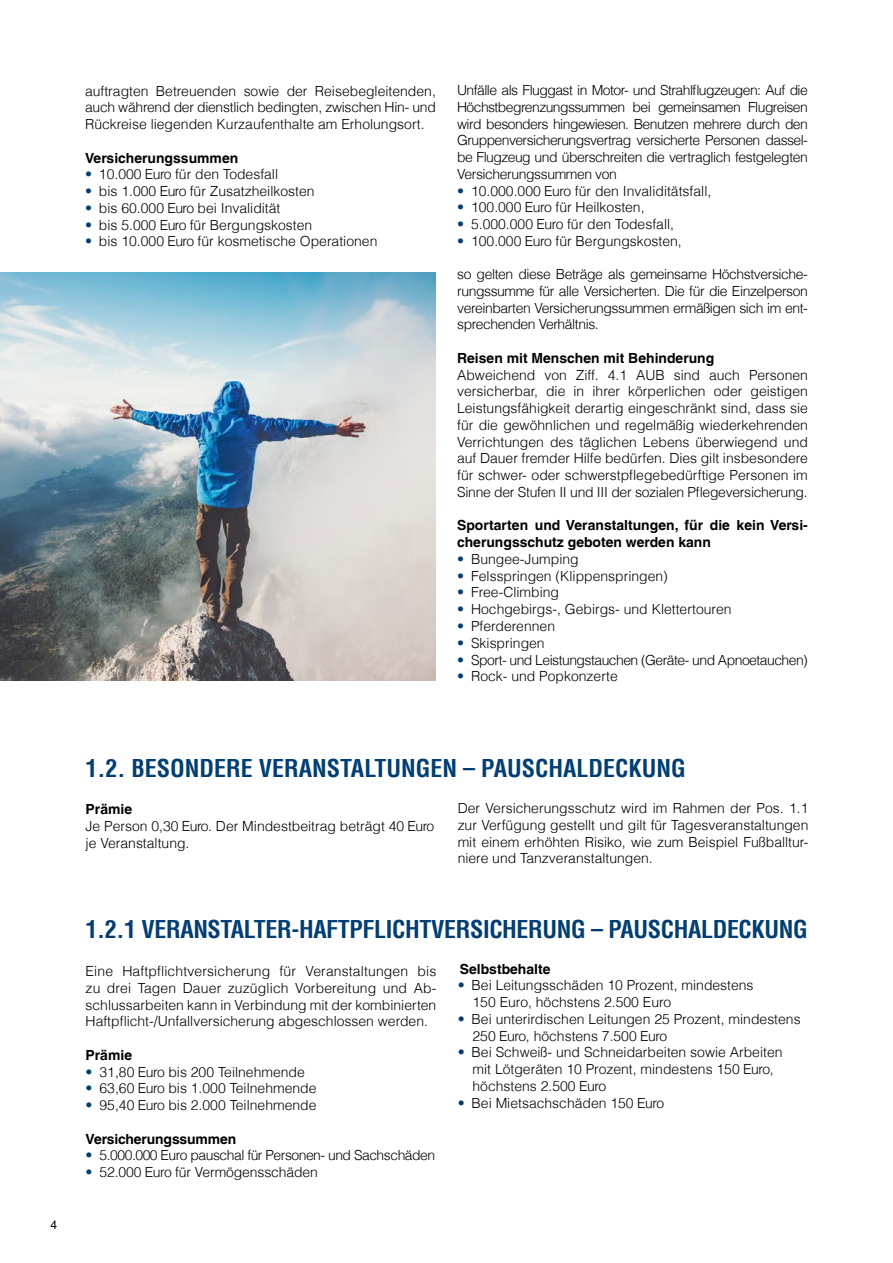
<style>
.page{position:relative;width:893px;height:1263px;background:#fff}
.page>*{position:absolute;margin:0;border:0;box-sizing:border-box;transform-origin:0 0}
.t1{font:700 condensed 24px "Helvetica LT";letter-spacing:-.015em;color:#003e75}
.t2{font:300 13.95px/16.8px "Helvetica LT";color:#000;text-align:justify}
.t3{font:700 13.95px/16.8px "Helvetica LT";color:#000}
.t4{font:300 13.95px "Helvetica LT";letter-spacing:-.035em;color:#000}
.t5{font:12px "Helvetica LT";color:#000}
.s1{color:#003e75}
</style>
<div class="page">
<img style="left:0;top:272px;width:436px;height:408px">
<p class="t2" style="left:85px;top:82px;width:352px">auftragten Betreuenden sowie der Reisebegleitenden, auch während der dienstlich bedingten, zwischen Hin- und Rückreise liegenden Kurzaufenthalte am Erholungsort.</p>
<p class="t3" style="left:85px;top:149px;width:155px">Versicherungssummen</p>
<p class="t2" style="left:85px;top:166px;width:195px"><span class="s1">•</span> 10.000 Euro für den Todesfall</p>
<p class="t2" style="left:85px;top:183px;width:231px"><span class="s1">•</span> bis 1.000 Euro für Zusatzheilkosten</p>
<p class="t2" style="left:85px;top:199px;width:197px"><span class="s1">•</span> bis 60.000 Euro bei Invalidität</p>
<p class="t2" style="left:85px;top:216px;width:229px"><span class="s1">•</span> bis 5.000 Euro für Bergungskosten</p>
<p class="t2" style="left:85px;top:233px;width:294px"><span class="s1">•</span> bis 10.000 Euro für kosmetische Operationen</p>
<p class="t2" style="left:457px;top:82px;width:352px">Unfälle als Fluggast in Motor- und Strahlflugzeugen: Auf die Höchstbegrenzungssummen bei gemeinsamen Flugreisen wird besonders hingewiesen. Benutzen mehrere durch den Gruppenversicherungsvertrag versicherte Personen dassel&shy;be Flugzeug und überschreiten die vertraglich festgelegten Versicherungssummen von</p>
<p class="t2" style="left:457px;top:182px;width:256px"><span class="s1">•</span> 10.000.000 Euro für den Invaliditätsfall,</p>
<p class="t2" style="left:457px;top:199px;width:189px"><span class="s1">•</span> 100.000 Euro für Heilkosten,</p>
<p class="t2" style="left:457px;top:216px;width:218px"><span class="s1">•</span> 5.000.000 Euro für den Todesfall,</p>
<p class="t2" style="left:457px;top:232px;width:226px"><span class="s1">•</span> 100.000 Euro für Bergungskosten,</p>
<p class="t2" style="left:457px;top:266px;width:352px">so gelten diese Beträge als gemeinsame Höchstversiche&shy;rungssumme für alle Versicherten. Die für die Einzelperson vereinbarten Versicherungssummen ermäßigen sich im ent&shy;sprechenden Verhältnis.</p>
<p class="t3" style="left:457px;top:349px;width:259px">Reisen mit Menschen mit Behinderung</p>
<p class="t2" style="left:457px;top:366px;width:352px">Abweichend von Ziff. 4.1 AUB sind auch Personen versicherbar, die in ihrer körperlichen oder geistigen Leistungsfähigkeit derartig eingeschränkt sind, dass sie für die gewöhnlichen und regelmäßig wiederkehrenden Verrichtungen des täglichen Lebens überwiegend und auf Dauer fremder Hilfe bedürfen. Dies gilt insbesondere für schwer- oder schwerstpflegebedürftige Personen im Sinne der Stufen II und III der sozialen Pflegeversicherung.</p>
<p class="t3" style="left:457px;top:517px;width:352px">Sportarten und Veranstaltungen, für die kein Versi&shy;cherungsschutz geboten werden kann</p>
<p class="t2" style="left:457px;top:550px;width:123px"><span class="s1">•</span> Bungee-Jumping</p>
<p class="t2" style="left:457px;top:567px;width:212px"><span class="s1">•</span> Felsspringen (Klippenspringen)</p>
<p class="t2" style="left:457px;top:584px;width:104px"><span class="s1">•</span> Free-Climbing</p>
<p class="t2" style="left:457px;top:601px;width:276px"><span class="s1">•</span> Hochgebirgs-, Gebirgs- und Klettertouren</p>
<p class="t2" style="left:457px;top:617px;width:99px"><span class="s1">•</span> Pferderennen</p>
<p class="t2" style="left:457px;top:634px;width:89px"><span class="s1">•</span> Skispringen</p>
<p class="t4" style="left:457px;top:651px;width:352px"><span class="s1">•</span> Sport- und Leistungstauchen (Geräte- und Apnoetauchen)</p>
<p class="t2" style="left:457px;top:668px;width:162px"><span class="s1">•</span> Rock- und Popkonzerte</p>
<p class="t5" style="left:51px;top:1218px;width:8px">4</p>
<h1 class="t1" style="left:86px;top:753px;width:602px">1.2. BESONDERE VERANSTALTUNGEN – PAUSCHALDECKUNG</h1>
<p class="t3" style="left:86px;top:800px;width:48px">Prämie</p>
<p class="t2" style="left:86px;top:817px;width:350px">Je Person 0,30 Euro. Der Mindestbeitrag beträgt 40 Euro je Veranstaltung.</p>
<p class="t2" style="left:458px;top:800px;width:352px">Der Versicherungsschutz wird im Rahmen der Pos. 1.1 zur Verfügung gestellt und gilt für Tagesveranstaltungen mit einem erhöhten Risiko, wie zum Beispiel Fußballtur&shy;niere und Tanzveranstaltungen.</p>
<h1 class="t1" style="left:86px;top:914px;width:724px">1.2.1 VERANSTALTER-HAFTPFLICHTVERSICHERUNG – PAUSCHALDECKUNG</h1>
<p class="t2" style="left:86px;top:963px;width:352px">Eine Haftpflichtversicherung für Veranstaltungen bis zu drei Tagen Dauer zuzüglich Vorbereitung und Ab&shy;schlussarbeiten kann in Verbindung mit der kombinierten Haftpflicht-/Unfallversicherung abgeschlossen werden.</p>
<p class="t3" style="left:86px;top:1046px;width:48px">Prämie</p>
<p class="t2" style="left:86px;top:1063px;width:221px"><span class="s1">•</span> 31,80 Euro bis 200 Teilnehmende</p>
<p class="t2" style="left:86px;top:1080px;width:232px"><span class="s1">•</span> 63,60 Euro bis 1.000 Teilnehmende</p>
<p class="t2" style="left:86px;top:1096px;width:232px"><span class="s1">•</span> 95,40 Euro bis 2.000 Teilnehmende</p>
<p class="t3" style="left:86px;top:1130px;width:152px">Versicherungssummen</p>
<p class="t4" style="left:86px;top:1146px;width:351px"><span class="s1">•</span> 5.000.000 Euro pauschal für Personen- und Sachschäden</p>
<p class="t2" style="left:86px;top:1163px;width:234px"><span class="s1">•</span> 52.000 Euro für Vermögensschäden</p>
<p class="t3" style="left:460px;top:960px;width:92px">Selbstbehalte</p>
<p class="t2" style="left:473px;top:977px;width:283px;text-indent:-15px"><span class="s1">•</span> Bei Leitungsschäden 10 Prozent, mindestens<br>150 Euro, höchstens 2.500 Euro</p>
<p class="t2" style="left:473px;top:1010px;width:330px;text-indent:-15px"><span class="s1">•</span> Bei unterirdischen Leitungen 25 Prozent, mindestens<br>250 Euro, höchstens 7.500 Euro</p>
<p class="t2" style="left:473px;top:1044px;width:311px;text-align:left;text-indent:-15px"><span class="s1">•</span> Bei Schweiß- und Schneidarbeiten sowie Arbeiten mit Lötgeräten 10 Prozent, mindestens 150 Euro, höchstens 2.500 Euro</p>
<p class="t2" style="left:458px;top:1094px;width:208px"><span class="s1">•</span> Bei Mietsachschäden 150 Euro</p>
</div>
